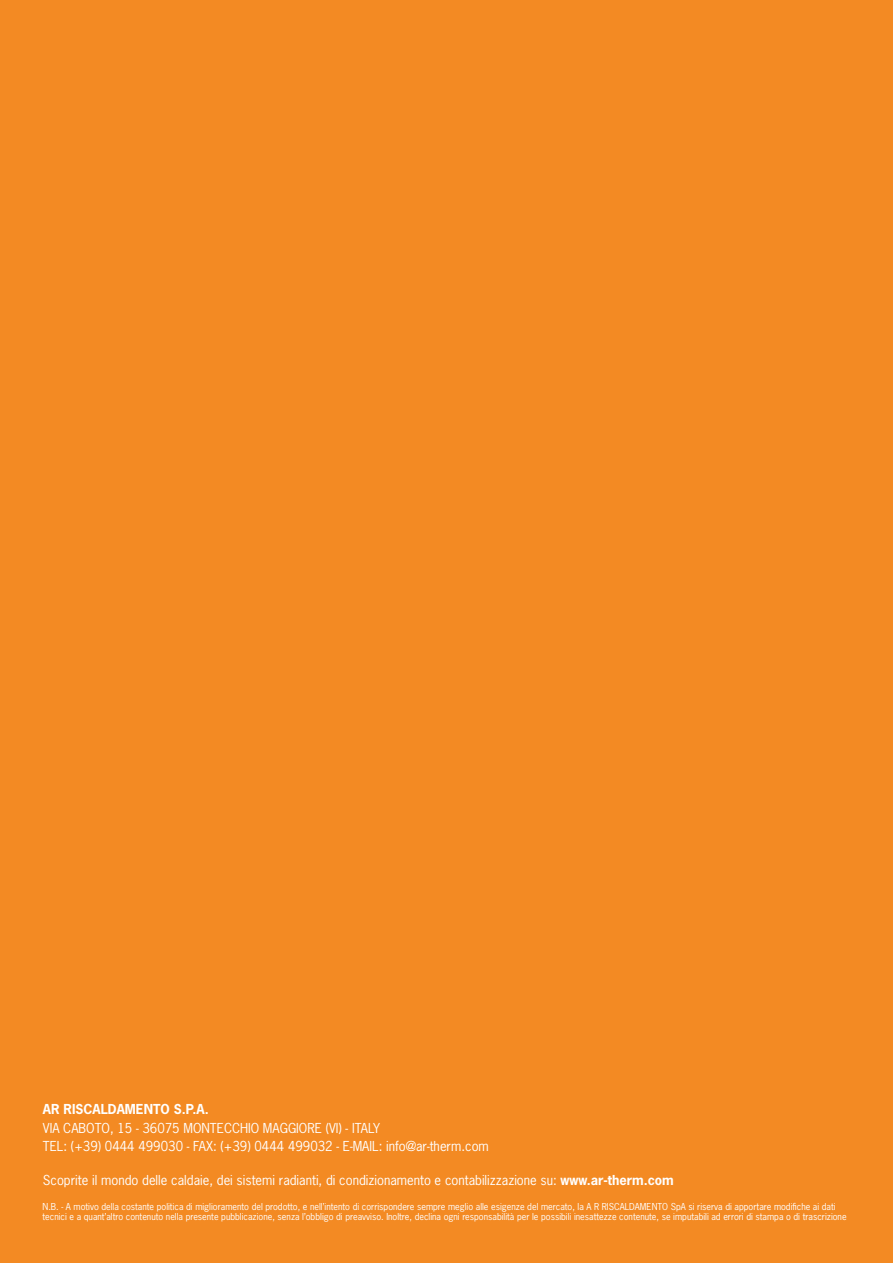
<style>
.page{position:relative;width:893px;height:1263px;background:#f38a23}
.page>*{position:absolute;margin:0;border:0;box-sizing:border-box;transform-origin:0 0}
.t1{font:12.9px "News Gothic Std";color:#fff}
.t2{font:700 12.9px "News Gothic Std";color:#fff}
.t3{font:9px "News Gothic Std";color:#fff}
.s1{font-weight:700}
</style>
<div class="page">
<p class="t2" style="left:43px;top:1101px;width:167px">AR RISCALDAMENTO S.P.A.</p>
<p class="t1" style="left:43px;top:1120px;width:339px">VIA CABOTO, 15 - 36075 MONTECCHIO MAGGIORE (VI) - ITALY</p>
<p class="t1" style="left:43px;top:1138px;width:447px">TEL: (+39) 0444 499030 - FAX: (+39) 0444 499032 - E-MAIL: info@ar-therm.com</p>
<p class="t1" style="left:43px;top:1171px;width:632px">Scoprite il mondo delle caldaie, dei sistemi radianti, di condizionamento e contabilizzazione su: <span class="s1">www.ar-therm.com</span></p>
<p class="t3" style="left:43px;top:1200px;width:795px">N.B. - A motivo della costante politica di miglioramento del prodotto, e nell’intento di corrispondere sempre meglio alle esigenze del mercato, la A R RISCALDAMENTO SpA si riserva di apportare modifiche ai dati</p>
<p class="t3" style="left:43px;top:1211px;width:806px">tecnici e a quant’altro contenuto nella presente pubblicazione, senza l’obbligo di preavviso. Inoltre, declina ogni responsabilità per le possibili inesattezze contenute, se imputabili ad errori di stampa o di trascrizione</p>
</div>
